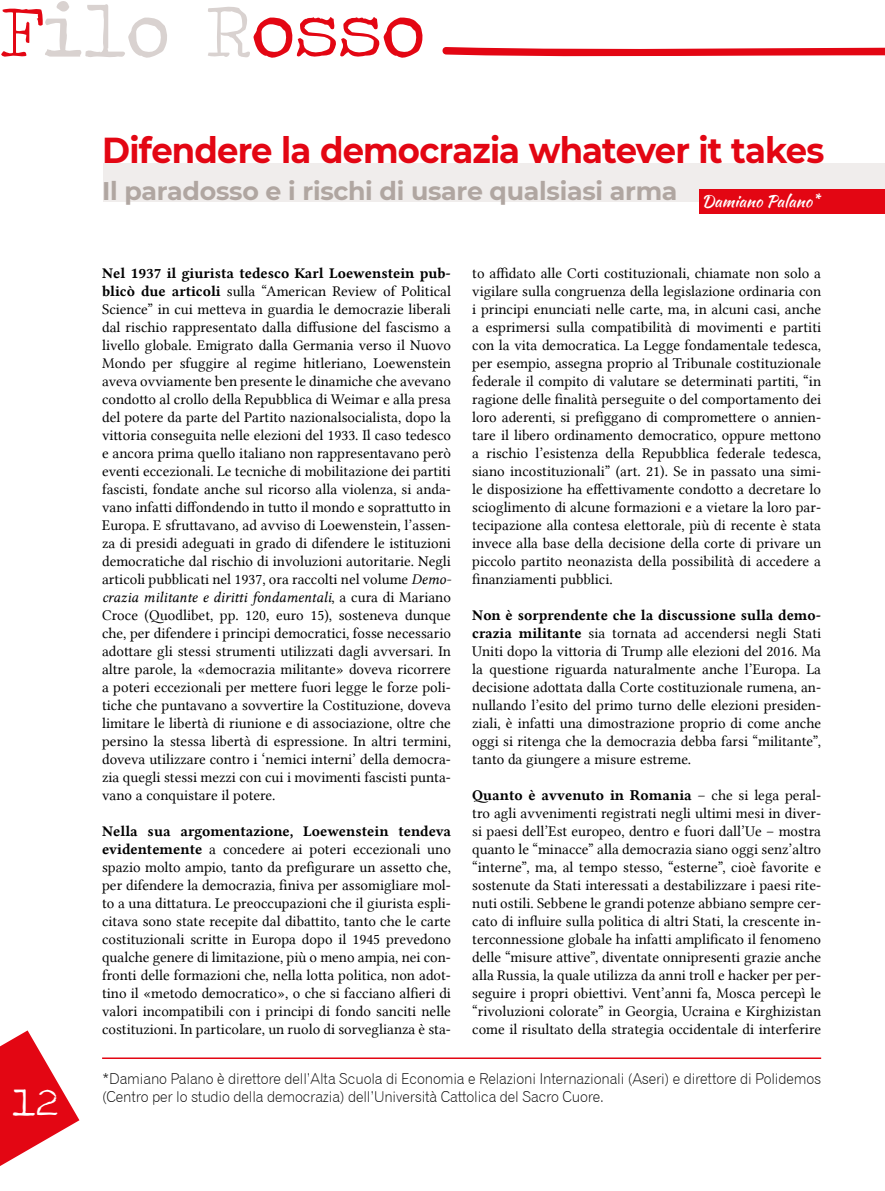
<style>
.page{position:relative;width:885px;height:1191px;background:#fff}
.page>*{position:absolute;margin:0;border:0;box-sizing:border-box;transform-origin:0 0}
.t1{font:78px "Traveling Typewriter";color:#e30613}
.t2{font:39px "Traveling Typewriter";color:#fff;scale:1.1 1}
.t3{font:700 36px "Montserrat";letter-spacing:-.025em;color:#e30613;scale:.94 1}
.t4{font:700 25.5px "Montserrat";letter-spacing:-.01em;color:#b0a6a1}
.t5{font:15px/18px "Lin Libertine";color:#000;text-align:justify}
.t6{font:15px/18px "Gothic 720 BT Light B";letter-spacing:-.01em;color:#000}
.t7{font:15px "Lin Libertine B";color:#000}
.t8{font:15px "Lin Libertine I";color:#000}
.s1{color:#d9d2d0}
.s2{font-family:"Lin Libertine B"}
.s3{font-family:"Lin Libertine I"}
.s4{font-family:"Lin Libertine"}
</style>
<div class="page">
<svg style="left:0;top:1030px;width:79px;height:136px"></svg>
<svg style="left:442px;top:47px;width:442px;height:10px"></svg>
<div style="left:103px;top:163px;width:781px;height:38px;background:#f0edec"></div>
<div style="left:699px;top:189px;width:185px;height:25px;background:#e30613"></div>
<hr style="left:102px;top:1057px;width:719px;height:2px;background:#e30613">
<h1 class="t1" style="left:0;top:-20px;width:426px">F<span class="s1">ilo R</span>osso</h1>
<h3 class="t3" style="left:102px;top:124px;width:769px">Difendere la democrazia whatever it takes</h3>
<h3 class="t4" style="left:102px;top:173px;width:718px">Il paradosso e i rischi di usare qualsiasi arma <sub>Damiano</sub> <sub>Palano*</sub></h3>
<h2 class="t2" style="left:12px;top:1077px;width:44px">12</h2>
<p class="t7" style="left:102px;top:263px;width:350px">Nel 1937 il giurista tedesco Karl Loewenstein pub-</p>
<p class="t5" style="left:102px;top:282px;width:350px"><span class="s2">blicò due articoli</span> sulla “American Review of Political Science” in cui metteva in guardia le democrazie liberali dal rischio rappresentato dalla diffusione del fascismo a livello globale. Emigrato dalla Germania verso il Nuovo Mondo per sfuggire al regime hitleriano, Loewenstein aveva ovviamente ben presente le dinamiche che avevano condotto al crollo della Repubblica di Weimar e alla presa del potere da parte del Partito nazionalsocialista, dopo la vittoria conseguita nelle elezioni del 1933. Il caso tedesco e ancora prima quello italiano non rappresentavano però eventi eccezionali. Le tecniche di mobilitazione dei partiti fascisti, fondate anche sul ricorso alla violenza, si anda&shy;vano infatti diffondendo in tutto il mondo e soprattutto in Europa. E sfruttavano, ad avviso di Loewenstein, l’assen&shy;za di presidi adeguati in grado di difendere le istituzioni democratiche dal rischio di involuzioni autoritarie. Negli articoli pubblicati nel 1937, ora raccolti nel volume <span class="s3">Demo-</span></p>
<p class="t8" style="left:102px;top:589px;width:350px">crazia militante e diritti fondamentali<span class="s4">, a cura di Mariano</span></p>
<p class="t5" style="left:102px;top:606px;width:350px">Croce (Quodlibet, pp. 120, euro 15), sosteneva dunque che, per difendere i principi democratici, fosse necessario adottare gli stessi strumenti utilizzati dagli avversari. In altre parole, la «democrazia militante» doveva ricorrere a poteri eccezionali per mettere fuori legge le forze poli&shy;tiche che puntavano a sovvertire la Costituzione, doveva limitare le libertà di riunione e di associazione, oltre che persino la stessa libertà di espressione. In altri termini, doveva utilizzare contro i ‘nemici interni’ della democra&shy;zia quegli stessi mezzi con cui i movimenti fascisti punta&shy;vano a conquistare il potere.</p>
<p class="t7" style="left:102px;top:821px;width:350px">Nella sua argomentazione, Loewenstein tendeva</p>
<p class="t5" style="left:102px;top:840px;width:350px"><span class="s2">evidentemente</span> a concedere ai poteri eccezionali uno spazio molto ampio, tanto da prefigurare un assetto che, per difendere la democrazia, finiva per assomigliare mol&shy;to a una dittatura. Le preoccupazioni che il giurista espli&shy;citava sono state recepite dal dibattito, tanto che le carte costituzionali scritte in Europa dopo il 1945 prevedono qualche genere di limitazione, più o meno ampia, nei con&shy;fronti delle formazioni che, nella lotta politica, non adot&shy;tino il «metodo democratico», o che si facciano alfieri di valori incompatibili con i principi di fondo sanciti nelle costituzioni. In particolare, un ruolo di sorveglianza è sta-</p>
<p class="t5" style="left:472px;top:264px;width:350px">to affidato alle Corti costituzionali, chiamate non solo a vigilare sulla congruenza della legislazione ordinaria con i principi enunciati nelle carte, ma, in alcuni casi, anche a esprimersi sulla compatibilità di movimenti e partiti con la vita democratica. La Legge fondamentale tedesca, per esempio, assegna proprio al Tribunale costituzionale federale il compito di valutare se determinati partiti, “in ragione delle finalità perseguite o del comportamento dei loro aderenti, si prefiggano di compromettere o annien&shy;tare il libero ordinamento democratico, oppure mettono a rischio l’esistenza della Repubblica federale tedesca, siano incostituzionali” (art. 21). Se in passato una simi&shy;le disposizione ha effettivamente condotto a decretare lo scioglimento di alcune formazioni e a vietare la loro par&shy;tecipazione alla contesa elettorale, più di recente è stata invece alla base della decisione della corte di privare un piccolo partito neonazista della possibilità di accedere a finanziamenti pubblici.</p>
<p class="t7" style="left:472px;top:605px;width:350px">Non è sorprendente che la discussione sulla demo-</p>
<p class="t5" style="left:472px;top:624px;width:350px"><span class="s2">crazia militante</span> sia tornata ad accendersi negli Stati Uniti dopo la vittoria di Trump alle elezioni del 2016. Ma la questione riguarda naturalmente anche l’Europa. La decisione adottata dalla Corte costituzionale rumena, an&shy;nullando l’esito del primo turno delle elezioni presiden&shy;ziali, è infatti una dimostrazione proprio di come anche oggi si ritenga che la democrazia debba farsi “militante”, tanto da giungere a misure estreme.</p>
<p class="t7" style="left:472px;top:785px;width:350px">Quanto è avvenuto in Romania <span class="s4">– che si lega peral-</span></p>
<p class="t5" style="left:472px;top:804px;width:350px">tro agli avvenimenti registrati negli ultimi mesi in diver&shy;si paesi dell’Est europeo, dentro e fuori dall’Ue – mostra quanto le “minacce” alla democrazia siano oggi senz’altro “interne”, ma, al tempo stesso, “esterne”, cioè favorite e sostenute da Stati interessati a destabilizzare i paesi rite&shy;nuti ostili. Sebbene le grandi potenze abbiano sempre cer&shy;cato di influire sulla politica di altri Stati, la crescente in&shy;terconnessione globale ha infatti amplificato il fenomeno delle “misure attive”, diventate onnipresenti grazie anche alla Russia, la quale utilizza da anni troll e hacker per per&shy;seguire i propri obiettivi. Vent’anni fa, Mosca percepì le “rivoluzioni colorate” in Georgia, Ucraina e Kirghizistan come il risultato della strategia occidentale di interferire</p>
<p class="t6" style="left:102px;top:1069px;width:720px">*Damiano Palano è direttore dell’Alta Scuola di Economia e Relazioni I nternazionali (Aseri) e direttore di Polidemos (Centro per lo studio della democrazia) dell’Università Cattolica del Sacro Cuore.</p>
</div>
